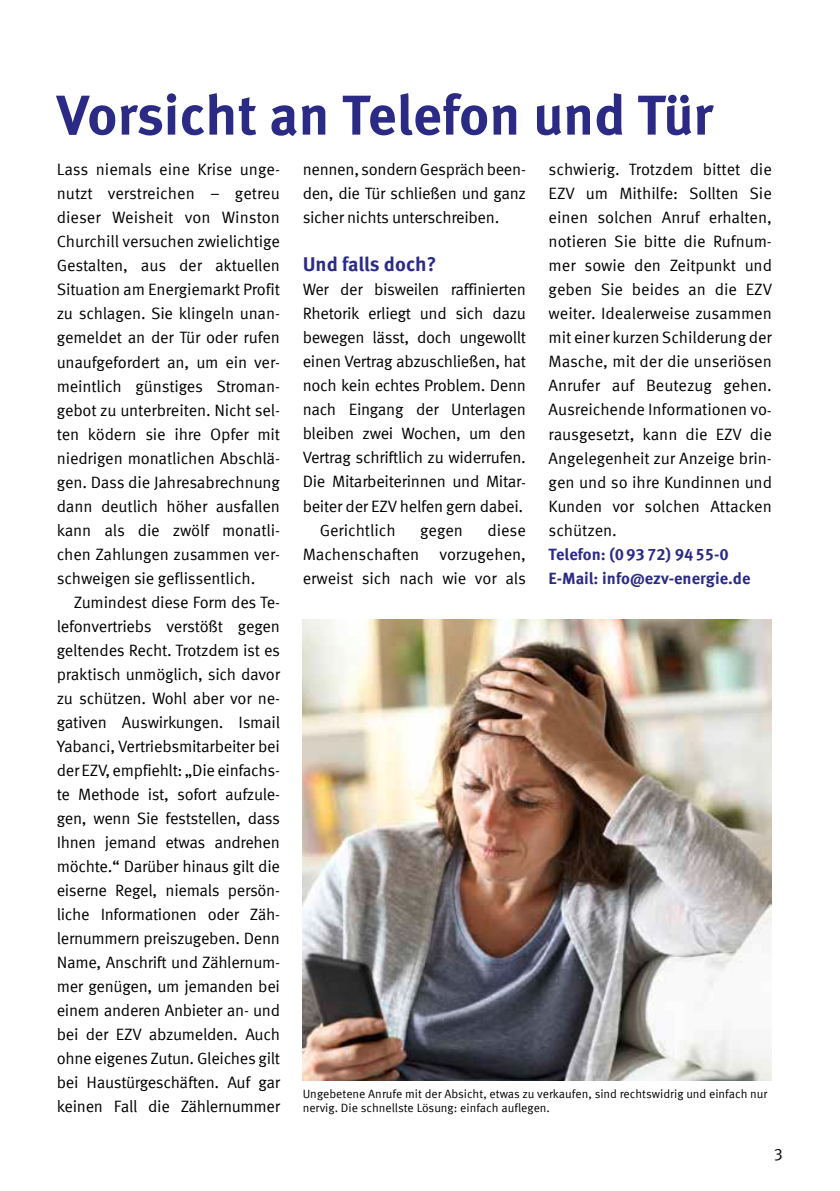
<style>
.page{position:relative;width:840px;height:1191px;background:#fff}
.page>*{position:absolute;margin:0;border:0;box-sizing:border-box;transform-origin:0 0}
.t1{font:700 56px "Meta Offc";letter-spacing:-.005em;color:#2b2b85}
.t2{font:700 20px "Meta Offc";letter-spacing:-.005em;color:#2b2b85}
.t3{font:16.4px/24px "Meta Offc Norm";letter-spacing:-.02em;color:#000;text-align:justify}
.t4{font:700 16.4px/24px "Meta Offc";color:#2b2b85}
.t5{font:12px/14px "Meta Offc Norm";color:#000}
</style>
<div class="page">
<img style="left:302px;top:620px;width:469px;height:460px">
<h1 class="t1" style="left:57px;top:82px;width:657px">Vorsicht an Telefon und Tür</h1>
<p class="t3" style="left:57px;top:158px;width:225px">Lass niemals eine Krise unge&shy;nutzt verstreichen – getreu dieser Weisheit von Winston Churchill versuchen zwielichtige Gestalten, aus der aktuellen Situation am Energiemarkt Profit zu schlagen. Sie klingeln unan&shy;gemeldet an der Tür oder rufen unaufgefordert an, um ein ver&shy;meintlich günstiges Stroman&shy;gebot zu unterbreiten. Nicht sel&shy;ten ködern sie ihre Opfer mit niedrigen monatlichen Abschlä&shy;gen. Dass die Jahresabrechnung dann deutlich höher ausfallen kann als die zwölf monatli&shy;chen Zahlungen zusammen ver&shy;schweigen sie geflissentlich.</p>
<p class="t3" style="left:57px;top:590px;width:225px;text-indent:17px">Zumindest diese Form des Te&shy;lefonvertriebs verstößt gegen geltendes Recht. Trotzdem ist es praktisch unmöglich, sich davor zu schützen. Wohl aber vor ne&shy;gativen Auswirkungen. Ismail Yabanci, Vertriebsmitarbeiter bei der EZV, empfiehlt: „Die einfachs&shy;te Methode ist, sofort aufzule&shy;gen, wenn Sie feststellen, dass Ihnen jemand etwas andrehen möchte.“ Darüber hinaus gilt die eiserne Regel, niemals persön&shy;liche Informationen oder Zäh&shy;lernummern preiszugeben. Denn Name, Anschrift und Zählernum&shy;mer genügen, um jemanden bei einem anderen Anbieter an- und bei der EZV abzumelden. Auch ohne eigenes Zutun. Gleiches gilt bei Haustürgeschäften. Auf gar keinen Fall die Zählernummer</p>
<p class="t3" style="left:302px;top:158px;width:225px">nennen, sondern Gespräch been&shy;den, die Tür schließen und ganz sicher nichts unterschreiben.</p>
<p class="t2" style="left:302px;top:253px;width:135px">Und falls doch?</p>
<p class="t3" style="left:302px;top:278px;width:224px">Wer der bisweilen raffinierten</p>
<p class="t3" style="left:302px;top:302px;width:224px">Rhetorik erliegt und sich dazu</p>
<p class="t3" style="left:302px;top:326px;width:225px">bewegen lässt, doch ungewollt</p>
<p class="t3" style="left:302px;top:350px;width:225px">einen Vertrag abzuschließen, hat</p>
<p class="t3" style="left:302px;top:374px;width:224px">noch kein echtes Problem. Denn</p>
<p class="t3" style="left:302px;top:398px;width:224px">nach Eingang der Unterlagen</p>
<p class="t3" style="left:302px;top:422px;width:225px">bleiben zwei Wochen, um den</p>
<p class="t3" style="left:302px;top:446px;width:225px">Vertrag schriftlich zu widerrufen.</p>
<p class="t3" style="left:302px;top:470px;width:224px">Die Mitarbeiterinnen und Mitar-</p>
<p class="t3" style="left:302px;top:494px;width:222px">beiter der EZV helfen gern dabei.</p>
<p class="t3" style="left:319px;top:518px;width:77px">Gerichtlich</p>
<p class="t3" style="left:420px;top:518px;width:44px">gegen</p>
<p class="t3" style="left:302px;top:518px;width:225px;text-indent:185px">diese Machenschaften vorzugehen, erweist sich nach wie vor als</p>
<p class="t3" style="left:548px;top:158px;width:225px">schwierig. Trotzdem bittet die EZV um Mithilfe: Sollten Sie einen solchen Anruf erhalten, notieren Sie bitte die Rufnum&shy;mer sowie den Zeitpunkt und geben Sie beides an die EZV weiter. Idealerweise zusammen mit einer kurzen Schilderung der Masche, mit der die unseriösen Anrufer auf Beutezug gehen.<br>Ausreichende Informationen vo&shy;rausgesetzt, kann die EZV die Angelegenheit zur Anzeige brin&shy;gen und so ihre Kundinnen und Kunden vor solchen Attacken schützen.</p>
<p class="t4" style="left:548px;top:542px;width:203px">Telefon: (09372) 9455-0<br>E-Mail: info@ezv-energie.de</p>
<p class="t5" style="left:302px;top:1087px;width:466px">Ungebetene Anrufe mit der Absicht, etwas zu verkaufen, sind rechtswidrig und einfach nur nervig. Die schnellste Lösung: einfach auflegen.</p>
<p class="t3" style="left:773px;top:1142px;width:11px">3</p>
</div>
